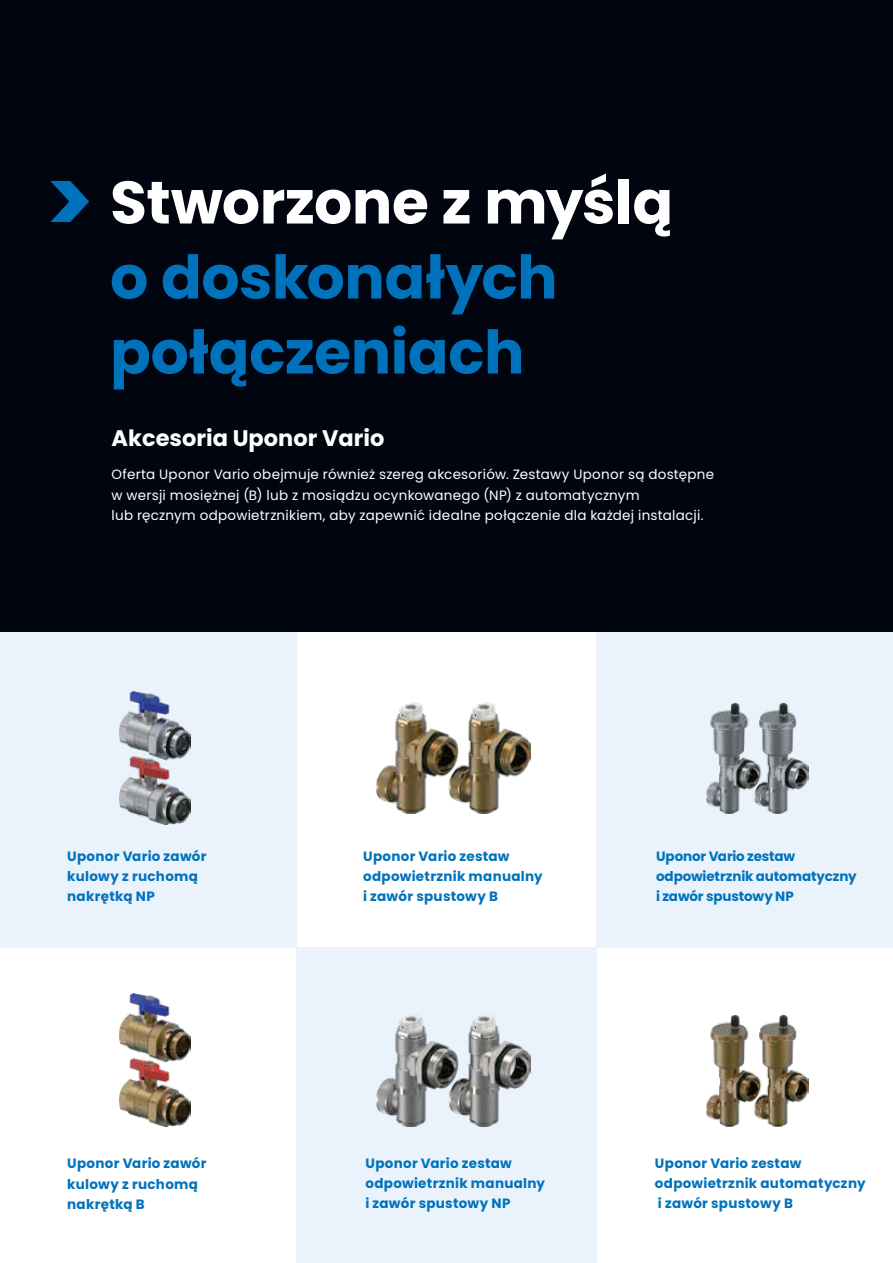
<style>
.page{position:relative;width:893px;height:1263px;background:#fff}
.page>*{position:absolute;margin:0;border:0;box-sizing:border-box;transform-origin:0 0}
.t1{font:700 60px/75px "Poppins";letter-spacing:-.005em;color:#0072bb}
.t2{font:700 60px "Poppins";letter-spacing:-.005em;color:#fff}
.t3{font:700 22.5px "Poppins";color:#fff}
.t4{font:700 13.5px/20.2px "Poppins";letter-spacing:.02em;color:#0072bb}
.t5{font:13.5px/20.2px "Poppins";letter-spacing:.02em;color:#fff}
.t6{font:700 13.5px/20.2px "Poppins";letter-spacing:-.01em;color:#0072bb}
</style>
<div class="page">
<div style="left:0;top:632px;width:296px;height:315px;background:#eaf3fc"></div>
<div style="left:296px;top:947px;width:300px;height:316px;background:#eaf3fc"></div>
<div style="left:597px;top:632px;width:296px;height:315px;background:#eaf3fc"></div>
<div style="left:0;top:0;width:893px;height:631px;background:#00050f"></div>
<img style="left:119px;top:692px;width:71px;height:132px">
<img style="left:119px;top:994px;width:71px;height:132px">
<img style="left:706px;top:703px;width:103px;height:111px">
<img style="left:706px;top:1016px;width:103px;height:110px">
<img style="left:376px;top:702px;width:155px;height:112px">
<img style="left:376px;top:1015px;width:155px;height:111px">
<svg style="left:50px;top:181px;width:39px;height:41px"></svg>
<h1 class="t2" style="left:110px;top:168px;width:565px">Stworzone z myślą</h1>
<h1 class="t1" style="left:110px;top:240px;width:449px">o doskonałych połączeniach</h1>
<h2 class="t3" style="left:112px;top:425px;width:274px">Akcesoria Uponor Vario</h2>
<p class="t5" style="left:112px;top:464px;width:604px">Oferta Uponor Vario obejmuje również szereg akcesoriów. Zestawy Uponor są dostępne w wersji mosiężnej (B) lub z mosiądzu ocynkowanego (NP) z automatycznym<br>lub ręcznym odpowietrznikiem, aby zapewnić idealne połączenie dla każdej instalacji.</p>
<p class="t4" style="left:67px;top:846px;width:141px">Uponor Vario zawór kulowy z ruchomą nakrętką NP</p>
<p class="t4" style="left:363px;top:846px;width:181px">Uponor Vario zestaw odpowietrznik manualny i zawór spustowy B</p>
<p class="t4" style="left:67px;top:1153px;width:141px">Uponor Vario zawór kulowy z ruchomą nakrętką B</p>
<p class="t4" style="left:365px;top:1153px;width:181px">Uponor Vario zestaw odpowietrznik manualny i zawór spustowy NP</p>
<p class="t6" style="left:656px;top:846px;width:202px">Uponor Vario zestaw odpowietrznik automatyczny i zawór spustowy NP</p>
<p class="t4" style="left:655px;top:1153px;width:212px">Uponor Vario zestaw odpowietrznik automatyczny i zawór spustowy B</p>
</div>
